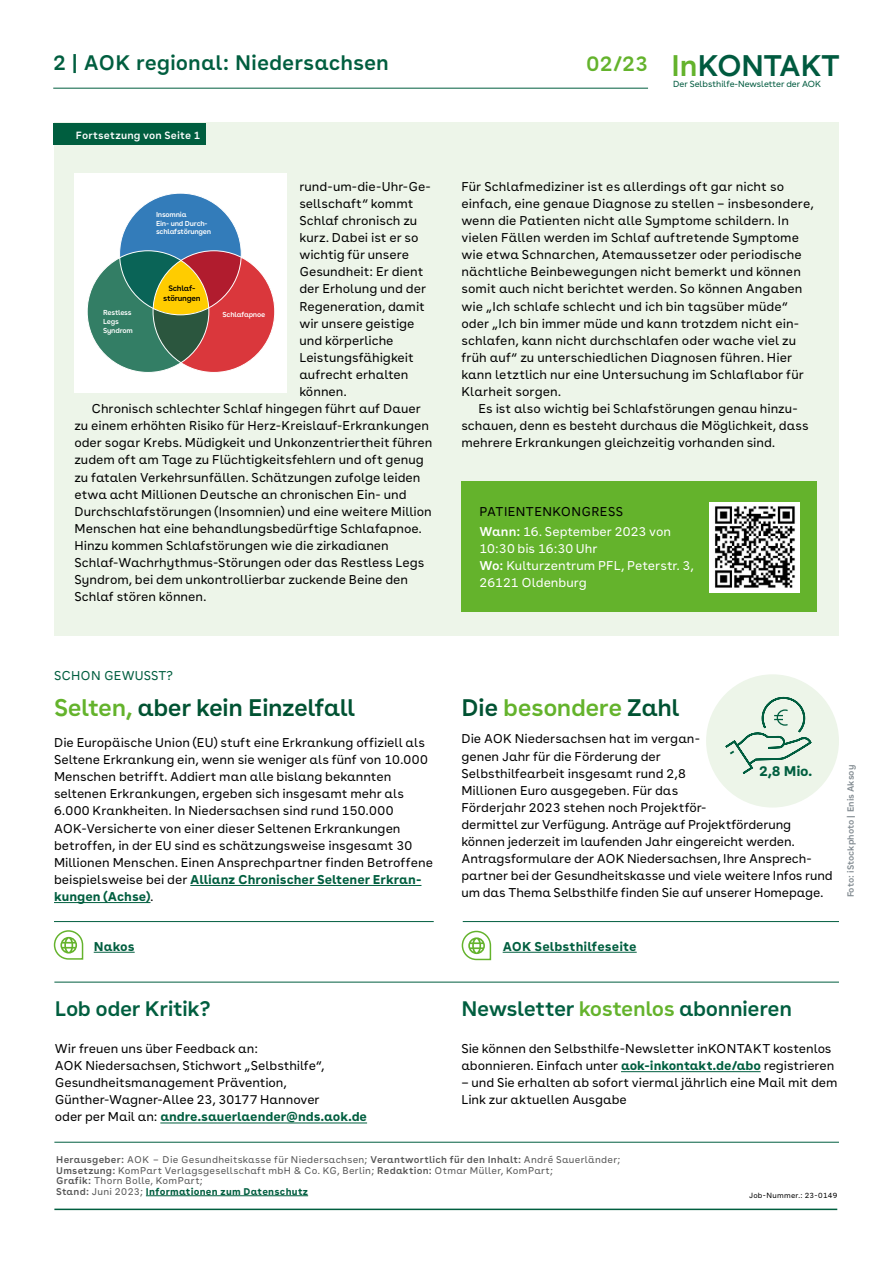
<style>
.page{position:relative;width:893px;height:1263px;background:#fff}
.page>*{position:absolute;margin:0;border:0;box-sizing:border-box;transform-origin:0 0}
.t1{font:600 29.85px "AOK Buenos Aires";color:#005a3f}
.H2_-_Head_C_14pt{font:600 24px "AOK Buenos Aires Text";letter-spacing:-.025em;color:#005232}
.H1_-_Head_ohne_Rubrik{font:600 24px "AOK Buenos Aires Text";letter-spacing:-.02em;color:#64b32c}
.H2_-_Head_C_14pt-2{font:600 21px "AOK Buenos Aires Text";letter-spacing:-.02em;color:#005e3f}
.H2_-_Head_C_14pt-3{font:600 21px "AOK Buenos Aires Text";color:#005e3f}
.t2{font:600 21px "AOK Buenos Aires Text";color:#64b32c}
.t3{font:700 13.95px "AOK Buenos Aires Text";color:#005e3f}
.P_copy_Flatter{font:12.75px/17.1px "AOK Buenos Aires Text";color:#000}
.P_copy_FLATTER_NUR_oE{font:12.75px/17.1px "AOK Buenos Aires Text";letter-spacing:-.005em;color:#000}
.P_copy_Flatter-2{font:12.75px/17.1px "AOK Buenos Aires Text";color:#fff}
.P_03_Web_grün_bold{font:700 12.75px "AOK Buenos Aires Text";letter-spacing:.01em;color:#005e3f}
.P_copy_Flatter-3{font:12.75px "AOK Buenos Aires Text";letter-spacing:.03em;color:#000}
.H1_Rubriken{font:12.75px "AOK Buenos Aires Text";letter-spacing:.01em;color:#005e3f}
.t4{font:600 10.5px "AOK Buenos Aires Text";letter-spacing:.02em;color:#fff}
.P_Impressum{font:9.75px/10.5px "AOK Buenos Aires Text";letter-spacing:.025em;color:#565656}
.t5{font:600 9px "AOK Buenos Aires Text";color:#828b91}
.t6{font:8.85px "AOK Buenos Aires";color:#005a3f}
.t7{font:600 7.95px/9.4px "AOK Buenos Aires Text";letter-spacing:-.03em;color:#000;text-align:center}
.t8{font:7.5px "AOK Buenos Aires Text";letter-spacing:.03em;color:#000}
.t9{font:600 7.2px/8.7px "AOK Buenos Aires Text";letter-spacing:-.03em;color:#fff}
.s1{font-size:18px;color:#005e3f}
.s2{color:#64b32c}
.s3{font-weight:600}
.s4{font-weight:700;color:#005e3f}
.s5{color:#005232}
</style>
<div class="page">
<hr style="left:53px;top:88px;width:595px;height:1px;background:#005e3f">
<hr style="left:54px;top:1142px;width:785px;height:1px;background:#005e3f">
<hr style="left:54px;top:1208px;width:783px;height:2px;background:#005e3f">
<hr style="left:146px;top:1195px;width:162px;height:1px;background:#005e3f">
<hr style="left:621px;top:1071px;width:140px;height:1px;background:#005e3f">
<hr style="left:160px;top:1123px;width:207px;height:1px;background:#005e3f">
<hr style="left:190px;top:885px;width:231px;height:1px;background:#005e3f">
<hr style="left:54px;top:902px;width:96px;height:1px;background:#005e3f">
<hr style="left:54px;top:982px;width:785px;height:1px;background:#005e3f">
<hr style="left:94px;top:952px;width:41px;height:1px;background:#005e3f">
<svg style="left:54px;top:930px;width:29px;height:30px"></svg>
<hr style="left:503px;top:952px;width:134px;height:1px;background:#005e3f">
<svg style="left:462px;top:931px;width:29px;height:29px"></svg>
<hr style="left:54px;top:921px;width:380px;height:1px;background:#005e3f">
<hr style="left:463px;top:921px;width:376px;height:1px;background:#005e3f">
<div style="left:706px;top:674px;width:133px;height:133px;background:#edf5e9;border-radius:50%"></div>
<svg style="left:725px;top:696px;width:87px;height:78px"></svg>
<div style="left:54px;top:122px;width:785px;height:513px;background:#edf5e9"></div>
<div style="left:53px;top:123px;width:153px;height:22px;background:#005e3f"></div>
<div style="left:74px;top:174px;width:213px;height:219px;background:#fff"></div>
<div style="left:120px;top:193px;width:121px;height:122px;background:#337cba;border-radius:50%"></div>
<svg style="left:153px;top:251px;width:122px;height:121px;fill:#da373c"></svg>
<svg style="left:87px;top:251px;width:122px;height:121px;fill:#337e65"></svg>
<svg style="left:153px;top:260px;width:56px;height:55px"></svg>
<div style="left:461px;top:482px;width:356px;height:130px;background:#64b32c"></div>
<div style="left:710px;top:502px;width:90px;height:91px;background:#fff"></div>
<img style="left:715px;top:506px;width:80px;height:82px">
<h3 class="H2_-_Head_C_14pt-3" style="left:53px;top:45px;width:337px">2 | AOK regional: Niedersachsen</h3>
<h3 class="t2" style="left:587px;top:46px;width:63px">02/23</h3>
<p class="t4" style="left:61px;top:126px;width:141px"><span class="s1">»</span> Fortsetzung von Seite 1</p>
<h1 class="t1" style="left:672px;top:41px;width:169px"><span class="s2">In</span>KONTAKT</h1>
<p class="t6" style="left:673px;top:77px;width:149px">Der Selbsthilfe-Newsletter der AOK</p>
<p class="P_copy_Flatter" style="left:299px;top:177px;width:133px">rund-um-die-Uhr-Ge&shy;sellschaft“ kommt<br>Schlaf chronisch zu kurz. Dabei ist er so wichtig für unsere<br>Gesundheit: Er dient der Erholung und der<br>Regeneration, damit wir unsere geistige und körperliche<br>Leistungsfähigkeit aufrecht erhalten können.</p>
<p class="P_copy_Flatter" style="left:74px;top:399px;width:360px;text-indent:17px">Chronisch schlechter Schlaf hingegen führt auf Dauer zu einem erhöhten Risiko für Herz-Kreislauf-Erkrankungen oder sogar Krebs. Müdigkeit und Unkonzentriertheit führen zudem oft am Tage zu Flüchtigkeitsfehlern und oft genug zu fatalen Verkehrsunfällen. Schätzungen zufolge leiden etwa acht Millionen Deutsche an chronischen Ein- und Durchschlafstörungen (Insomnien) und eine weitere Million Menschen hat eine behandlungsbedürftige Schlafapnoe.<br>Hinzu kommen Schlafstörungen wie die zirkadianen Schlaf-Wachrhythmus-Störungen oder das Restless Legs Syndrom, bei dem unkontrollierbar zuckende Beine den Schlaf stören können.</p>
<p class="t9" style="left:156px;top:209px;width:57px">Insomnia<br>Ein- und Durch&shy;schlafstörungen</p>
<p class="t7" style="left:163px;top:283px;width:39px">Schlaf&shy;störungen</p>
<p class="t9" style="left:103px;top:308px;width:31px">Restless<br>Legs<br>Syndrom</p>
<p class="t9" style="left:223px;top:309px;width:44px">Schlafapnoe</p>
<p class="P_copy_Flatter" style="left:461px;top:177px;width:354px">Für Schlafmediziner ist es allerdings oft gar nicht so einfach, eine genaue Diagnose zu stellen – insbesondere, wenn die Patienten nicht alle Symptome schildern. In vielen Fällen werden im Schlaf auftretende Symptome wie etwa Schnarchen, Atemaussetzer oder periodische nächtliche Beinbewegungen nicht bemerkt und können somit auch nicht berichtet werden. So können Angaben wie „Ich schlafe schlecht und ich bin tagsüber müde“ oder „Ich bin immer müde und kann trotzdem nicht ein&shy;schlafen, kann nicht durchschlafen oder wache viel zu früh auf“ zu unterschiedlichen Diagnosen führen. Hier kann letztlich nur eine Untersuchung im Schlaflabor für Klarheit sorgen.</p>
<p class="P_copy_Flatter" style="left:461px;top:399px;width:349px;text-indent:17px">Es ist also wichtig bei Schlafstörungen genau hinzu&shy;schauen, denn es besteht durchaus die Möglichkeit, dass mehrere Erkrankungen gleichzeitig vorhanden sind.</p>
<p class="P_copy_Flatter-3" style="left:479px;top:501px;width:145px">PATIENTENKONGRESS</p>
<p class="P_copy_Flatter-2" style="left:479px;top:522px;width:193px"><span class="s3">Wann:</span> 16. September 2023 von<br>10:30 bis 16:30 Uhr</p>
<p class="P_copy_Flatter-2" style="left:479px;top:556px;width:216px"><span class="s3">Wo:</span> Kulturzentrum PFL, Peterstr. 3,<br>26121 Oldenburg</p>
<h1 class="H1_Rubriken" style="left:54px;top:665px;width:121px">SCHON GEWUSST?</h1>
<h2 class="H2_-_Head_C_14pt" style="left:54px;top:687px;width:303px"><span class="s2">Selten,</span> aber kein Einzelfall</h2>
<p class="P_copy_Flatter" style="left:54px;top:733px;width:380px">Die Europäische Union (EU) stuft eine Erkrankung offiziell als Seltene Erkrankung ein, wenn sie weniger als fünf von 10.000<br>Menschen betrifft. Addiert man alle bislang bekannten seltenen Erkrankungen, ergeben sich insgesamt mehr als 6.000 Krankheiten. In Niedersachsen sind rund 150.000<br>AOK-Versicherte von einer dieser Seltenen Erkrankungen betroffen, in der EU sind es schätzungsweise insgesamt 30<br>Millionen Menschen. Einen Ansprechpartner finden Betroffene beispielsweise bei der <span class="s4">Allianz Chronischer Seltener Erkran&shy;kungen (Achse)</span>.</p>
<h1 class="H1_-_Head_ohne_Rubrik" style="left:461px;top:687px;width:220px"><span class="s5">Die</span> besondere <span class="s5">Zahl</span></h1>
<p class="P_copy_Flatter" style="left:461px;top:729px;width:373px">Die AOK Niedersachsen hat im vergan-<br>genen Jahr für die Förderung der<br>Selbsthilfearbeit insgesamt rund 2,8<br>Millionen Euro ausgegeben. Für das<br>Förderjahr 2023 stehen noch Projektför-<br>dermittel zur Verfügung. Anträge auf Projektförderung können jederzeit im laufenden Jahr eingereicht werden.<br>Antragsformulare der AOK Niedersachsen, Ihre Ansprech&shy;partner bei der Gesundheitskasse und viele weitere Infos rund um das Thema Selbsthilfe finden Sie auf unserer Homepage.</p>
<p class="t3" style="left:759px;top:759px;width:55px">2,8 Mio.</p>
<p class="P_03_Web_grün_bold" style="left:94px;top:935px;width:42px">Nakos</p>
<p class="P_03_Web_grün_bold" style="left:503px;top:935px;width:136px">AOK Selbsthilfeseite</p>
<p class="t5" style="left:843px;top:897px;width:134px;rotate:-90deg">Foto: iStockphoto | Enis Aksoy</p>
<h2 class="H2_-_Head_C_14pt-2" style="left:55px;top:991px;width:157px">Lob oder Kritik?</h2>
<p class="P_copy_FLATTER_NUR_oE" style="left:55px;top:1039px;width:314px">Wir freuen uns über Feedback an:<br>AOK Niedersachsen, Stichwort „Selbsthilfe“, Gesundheitsmanagement Prävention, Günther-Wagner-Allee 23, 30177 Hannover<br>oder per Mail an: <span class="s4">andre.sauerlaender@nds.aok.de</span></p>
<h2 class="H2_-_Head_C_14pt-2" style="left:461px;top:991px;width:332px">Newsletter <span class="s2">kostenlos</span> abonnieren</h2>
<p class="P_copy_FLATTER_NUR_oE" style="left:461px;top:1039px;width:375px">Sie können den Selbsthilfe-Newsletter inKONTAKT kostenlos abonnieren. Einfach unter <span class="s4">aok-inkontakt.de/abo</span> registrieren</p>
<p class="P_copy_FLATTER_NUR_oE" style="left:461px;top:1073px;width:378px">– und Sie erhalten ab sofort viermal jährlich eine Mail mit dem<br>Link zur aktuellen Ausgabe</p>
<p class="P_Impressum" style="left:56px;top:1153px;width:566px"><span class="s3">Herausgeber:</span> AOK – Die Gesundheitskasse für Niedersachsen; <span class="s3">Verantwortlich für den Inhalt:</span> André Sauerländer; <span class="s3">Umsetzung:</span> KomPart Verlagsgesellschaft mbH &amp; Co. KG, Berlin; <span class="s3">Redaktion:</span> Otmar Müller, KomPart;<br><span class="s3">Grafik:</span> Thorn Bolle, KomPart;<br><span class="s3">Stand:</span> Juni 2023; <span class="s4">Informationen zum Datenschutz</span></p>
<p class="t8" style="left:749px;top:1189px;width:90px">Job-Nummer.: 23-0149</p>
</div>
